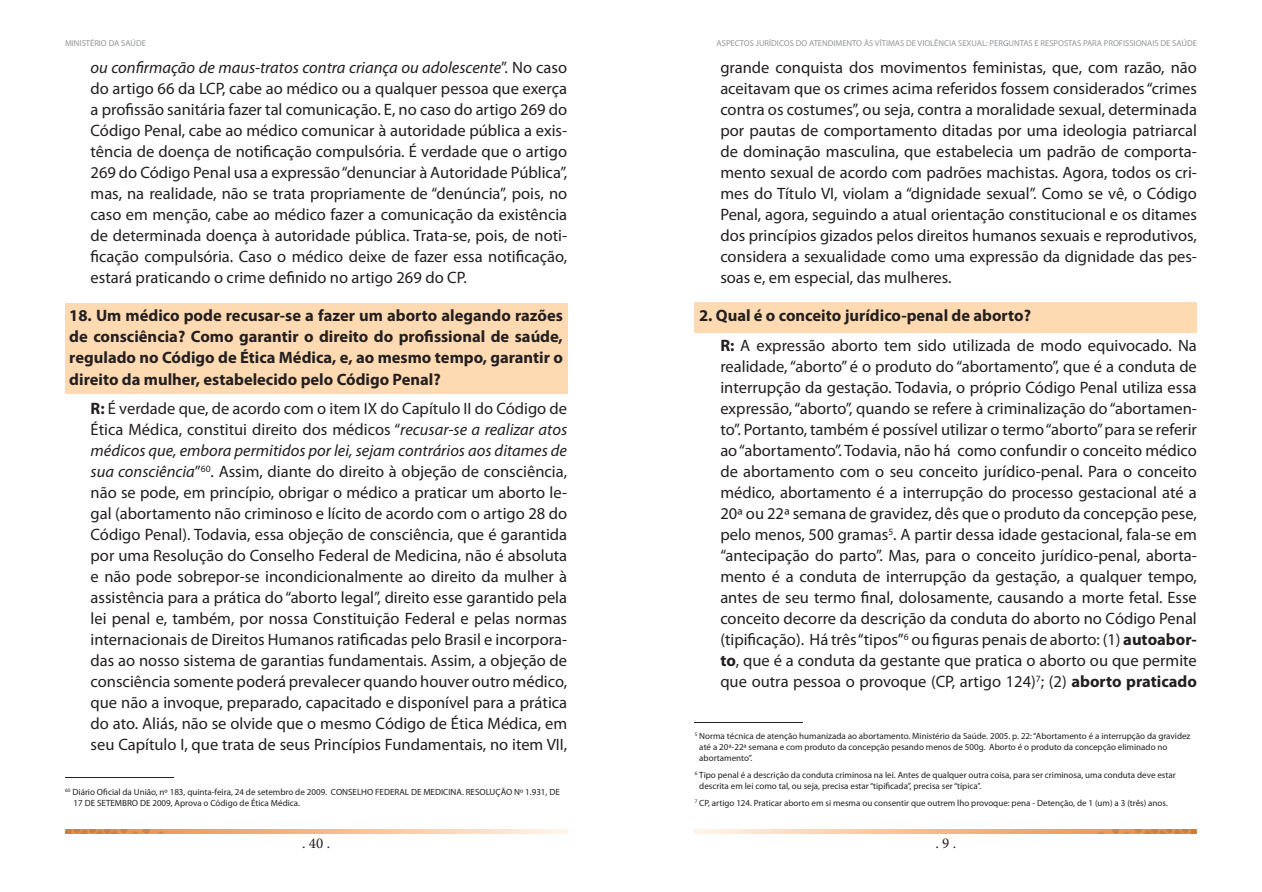
<style>
.page{position:relative;width:1262px;height:892px;background:#fff}
.page>*{position:absolute;margin:0;border:0;box-sizing:border-box;transform-origin:0 0}
.t1{font:16.5px/21px "Myriad Pro";color:#231f20;text-align:justify}
.t2{font:700 16.5px/21px "Myriad Pro";color:#231f20;text-align:justify}
.t3{font:15px "Minion Pro";color:#231f20}
.t4{font:9px/10.8px "Myriad Pro";color:#231f20}
.t5{font:8.55px "Myriad Pro";color:#939598}
.s1{font-style:italic}
.s2{font-weight:700}
</style>
<div class="page">
<img style="left:65px;top:829px;width:502px;height:4px">
<div style="left:65px;top:303px;width:502px;height:90px;background:#fedab3"></div>
<hr style="left:65px;top:777px;width:108px;height:1px;background:#231f20">
<img style="left:694px;top:829px;width:502px;height:4px">
<div style="left:694px;top:302px;width:502px;height:30px;background:#fedab3"></div>
<hr style="left:694px;top:721px;width:108px;height:1px;background:#231f20">
<p class="t5" style="left:65px;top:40px;width:82px">MINISTÉRIO DA SAÚDE</p>
<p class="t1" style="left:91px;top:58px;width:478px"><span class="s1">ou confirmação de maus-tratos contra criança ou adolescente</span>”. No caso do artigo 66 da LCP, cabe ao médico ou a qualquer pessoa que exerça a profissão sanitária fazer tal comunicação. E, no caso do artigo 269 do Código Penal, cabe ao médico comunicar à autoridade pública a exis&shy;tência de doença de notificação compulsória. É verdade que o artigo 269 do Código Penal usa a expressão “denunciar à Autoridade Pública”, mas, na realidade, não se trata propriamente de “denúncia”, pois, no caso em menção, cabe ao médico fazer a comunicação da existência de determinada doença à autoridade pública. Trata-se, pois, de noti&shy;ficação compulsória. Caso o médico deixe de fazer essa notificação, estará praticando o crime definido no artigo 269 do CP.</p>
<p class="t2" style="left:69px;top:306px;width:495px">18. Um médico pode recusar-se a fazer um aborto alegando razões de consciência? Como garantir o direito do profissional de saúde, regulado no Código de Ética Médica, e, ao mesmo tempo, garantir o direito da mulher, estabelecido pelo Código Penal?</p>
<p class="t1" style="left:91px;top:399px;width:478px"><span class="s2">R:</span> É verdade que, de acordo com o item IX do Capítulo II do Código de Ética Médica, constitui direito dos médicos “<span class="s1">recusar-se a realizar atos médicos que, embora permitidos por lei, sejam contrários aos ditames de sua consciência</span>”<sup>60</sup>. Assim, diante do direito à objeção de consciência, não se pode, em princípio, obrigar o médico a praticar um aborto le&shy;gal (abortamento não criminoso e lícito de acordo com o artigo 28 do Código Penal). Todavia, essa objeção de consciência, que é garantida por uma Resolução do Conselho Federal de Medicina, não é absoluta e não pode sobrepor-se incondicionalmente ao direito da mulher à assistência para a prática do “aborto legal”, direito esse garantido pela lei penal e, também, por nossa Constituição Federal e pelas normas internacionais de Direitos Humanos ratificadas pelo Brasil e incorpora&shy;das ao nosso sistema de garantias fundamentais. Assim, a objeção de consciência somente poderá prevalecer quando houver outro médico, que não a invoque, preparado, capacitado e disponível para a prática do ato. Aliás, não se olvide que o mesmo Código de Ética Médica, em seu Capítulo I, que trata de seus Princípios Fundamentais, no item VII,</p>
<p class="t4" style="left:74px;top:786px;width:487px;text-indent:-9px"><sup>60</sup> Diário Oficial da União, nº 183, quinta-feira, 24 de setembro de 2009. CONSELHO FEDERAL DE MEDICINA. RESOLUÇÃO Nº 1.931, DE<br>17 DE SETEMBRO DE 2009, Aprova o Código de Ética Médica.</p>
<p class="t3" style="left:302px;top:837px;width:30px">. 40 .</p>
<p class="t5" style="left:716px;top:40px;width:482px">ASPECTOS JURÍDICOS DO ATENDIMENTO ÀS VÍTIMAS DE VIOLÊNCIA SEXUAL: PERGUNTAS E RESPOSTAS PARA PROFISSIONAIS DE SAÚDE</p>
<p class="t1" style="left:720px;top:58px;width:478px">grande conquista dos movimentos feministas, que, com razão, não aceitavam que os crimes acima referidos fossem considerados “crimes contra os costumes”, ou seja, contra a moralidade sexual, determinada por pautas de comportamento ditadas por uma ideologia patriarcal de dominação masculina, que estabelecia um padrão de comporta&shy;mento sexual de acordo com padrões machistas. Agora, todos os cri&shy;mes do Título VI, violam a “dignidade sexual”. Como se vê, o Código Penal, agora, seguindo a atual orientação constitucional e os ditames dos princípios gizados pelos direitos humanos sexuais e reprodutivos, considera a sexualidade como uma expressão da dignidade das pes&shy;soas e, em especial, das mulheres.</p>
<p class="t1" style="left:720px;top:302px;width:478px;line-height:29.5px;text-indent:-21px"><span class="s2">2. Qual é o conceito jurídico-penal de aborto?<br>R:</span> A expressão aborto tem sido utilizada de modo equivocado. Na</p>
<p class="t1" style="left:720px;top:357px;width:478px">realidade, “aborto” é o produto do “abortamento”, que é a conduta de interrupção da gestação. Todavia, o próprio Código Penal utiliza essa expressão, “aborto”, quando se refere à criminalização do “abortamen&shy;to”. Portanto, também é possível utilizar o termo “aborto” para se referir ao “abortamento”. Todavia, não há como confundir o conceito médico de abortamento com o seu conceito jurídico-penal. Para o conceito médico, abortamento é a interrupção do processo gestacional até a 20ª ou 22ª semana de gravidez, dês que o produto da concepção pese, pelo menos, 500 gramas<sup>5</sup>. A partir dessa idade gestacional, fala-se em “antecipação do parto”. Mas, para o conceito jurídico-penal, aborta&shy;mento é a conduta de interrupção da gestação, a qualquer tempo, antes de seu termo final, dolosamente, causando a morte fetal. Esse conceito decorre da descrição da conduta do aborto no Código Penal (tipificação). Há três “tipos”<sup>6</sup> ou figuras penais de aborto: (1) <span class="s2">autoabor&shy;to</span>, que é a conduta da gestante que pratica o aborto ou que permite que outra pessoa o provoque (CP, artigo 124)<sup>7</sup>; (2) <span class="s2">aborto praticado</span></p>
<p class="t4" style="left:699px;top:731px;width:492px;text-indent:-4px"><sup>5</sup> Norma técnica de atenção humanizada ao abortamento. Ministério da Saúde. 2005. p. 22: “Abortamento é a interrupção da gravidez até a 20ª-22ª semana e com produto da concepção pesando menos de 500g. Aborto é o produto da concepção eliminado no abortamento”.</p>
<p class="t4" style="left:699px;top:769px;width:478px;text-indent:-5px"><sup>6</sup> Tipo penal é a descrição da conduta criminosa na lei. Antes de qualquer outra coisa, para ser criminosa, uma conduta deve estar descrita em lei como tal, ou seja, precisa estar “tipificada”, precisa ser “típica”.</p>
<p class="t4" style="left:694px;top:797px;width:474px"><sup>7</sup> CP, artigo 124. Praticar aborto em si mesma ou consentir que outrem lho provoque: pena - Detenção, de 1 (um) a 3 (três) anos.</p>
<p class="t3" style="left:935px;top:837px;width:22px">. 9 .</p>
</div>
